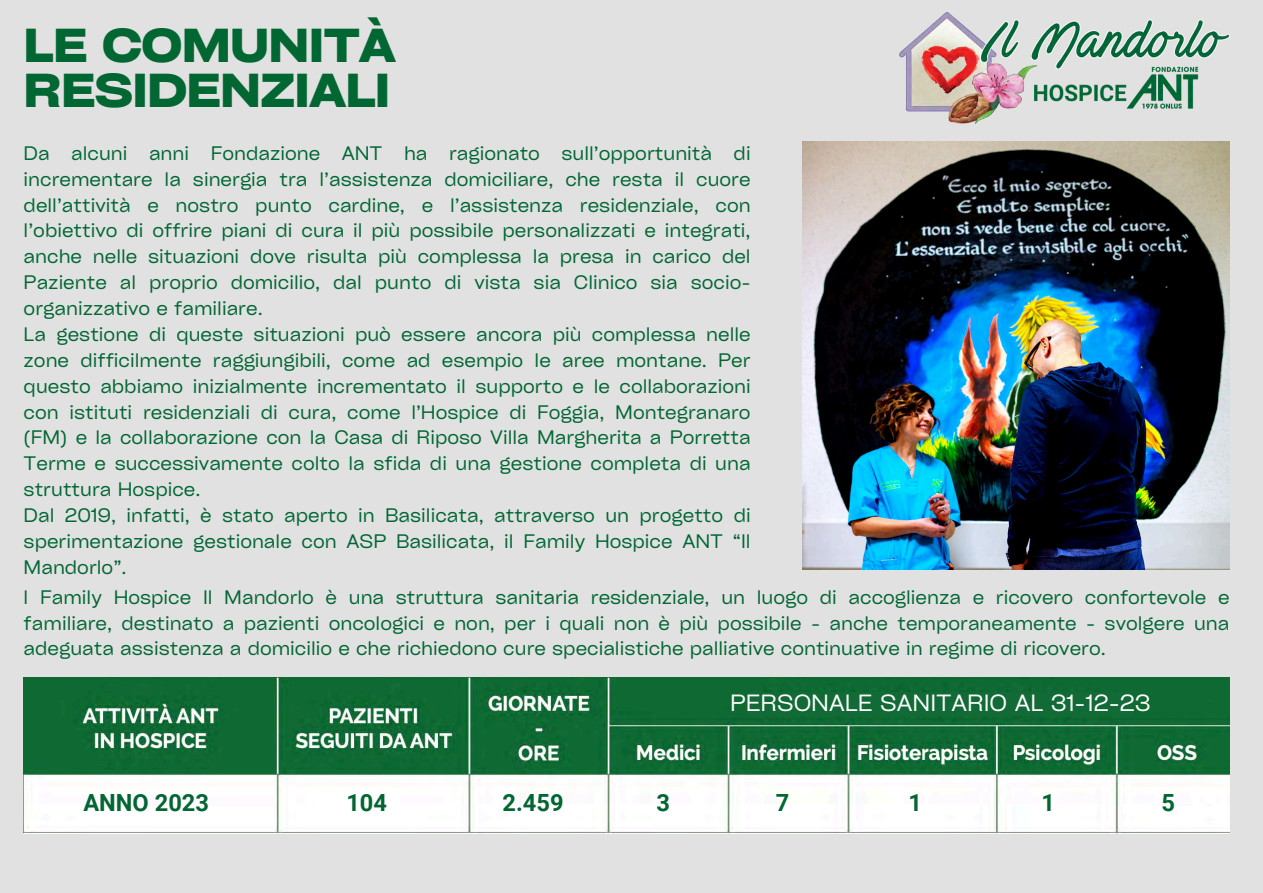
<style>
.page{position:relative;width:1263px;height:893px;background:#e1e1e1}
.page>*{position:absolute;margin:0;border:0;box-sizing:border-box;transform-origin:0 0}
.t1{font:700 expanded 45.6px/45.4px "Cy Grotesk";letter-spacing:-.015em;color:#006632}
.t2{font:700 23.62px "Roboto";color:#006632}
.t3{font:22.5px "Cy Grotesk Key";color:#fff}
.t4{font:18.75px/25.9px "Cy Grotesk Key";color:#006632;text-align:justify}
</style>
<div class="page">
<img style="left:803px;top:141px;width:426px;height:428px">
<img style="left:900px;top:12px;width:329px;height:111px">
<img style="left:24px;top:678px;width:1205px;height:155px">
<div style="left:748px;top:693px;width:384px;height:23px;background:#126b36"></div>
<p class="t1" style="left:24px;top:21px;width:374px">LE COMUNITÀ<br>RESIDENZIALI</p>
<p class="t4" style="left:24px;top:139px;width:728px">Da alcuni anni Fondazione ANT ha ragionato sull’opportunità di incrementare la sinergia tra l’assistenza domiciliare, che resta il cuore dell’attività e nostro punto cardine, e l’assistenza residenziale, con l’obiettivo di offrire piani di cura il più possibile personalizzati e integrati, anche nelle situazioni dove risulta più complessa la presa in carico del Paziente al proprio domicilio, dal punto di vista sia Clinico sia socio&shy;organizzativo e familiare.</p>
<p class="t4" style="left:24px;top:320px;width:728px">La gestione di queste situazioni può essere ancora più complessa nelle zone difficilmente raggiungibili, come ad esempio le aree montane. Per questo abbiamo inizialmente incrementato il supporto e le collaborazioni con istituti residenziali di cura, come l’Hospice di Foggia, Montegranaro (FM) e la collaborazione con la Casa di Riposo Villa Margherita a Porretta Terme e successivamente colto la sfida di una gestione completa di una struttura Hospice.</p>
<p class="t4" style="left:24px;top:502px;width:728px">Dal 2019, infatti, è stato aperto in Basilicata, attraverso un progetto di sperimentazione gestionale con ASP Basilicata, il Family Hospice ANT “Il Mandorlo”.</p>
<p class="t4" style="left:24px;top:583px;width:1207px">l Family Hospice Il Mandorlo è una struttura sanitaria residenziale, un luogo di accoglienza e ricovero confortevole e familiare, destinato a pazienti oncologici e non, per i quali non è più possibile - anche temporaneamente - svolgere una adeguata assistenza a domicilio e che richiedono cure specialistiche palliative continuative in regime di ricovero.</p>
<p class="t3" style="left:730px;top:689px;width:422px">PERSONALE SANITARIO AL 31-12-23</p>
<h2 class="t2" style="left:83px;top:789px;width:127px">ANNO 2023</h2>
<h4 class="t2" style="left:346px;top:789px;width:42px">104</h4>
<h4 class="t2" style="left:502px;top:789px;width:62px">2.459</h4>
<p class="t2" style="left:656px;top:789px;width:15px">3</p>
<h3 class="t2" style="left:776px;top:789px;width:15px">7</h3>
<p class="t2" style="left:908px;top:789px;width:15px">1</p>
<p class="t2" style="left:1041px;top:789px;width:15px">1</p>
<p class="t2" style="left:1161px;top:789px;width:15px">5</p>
</div>
